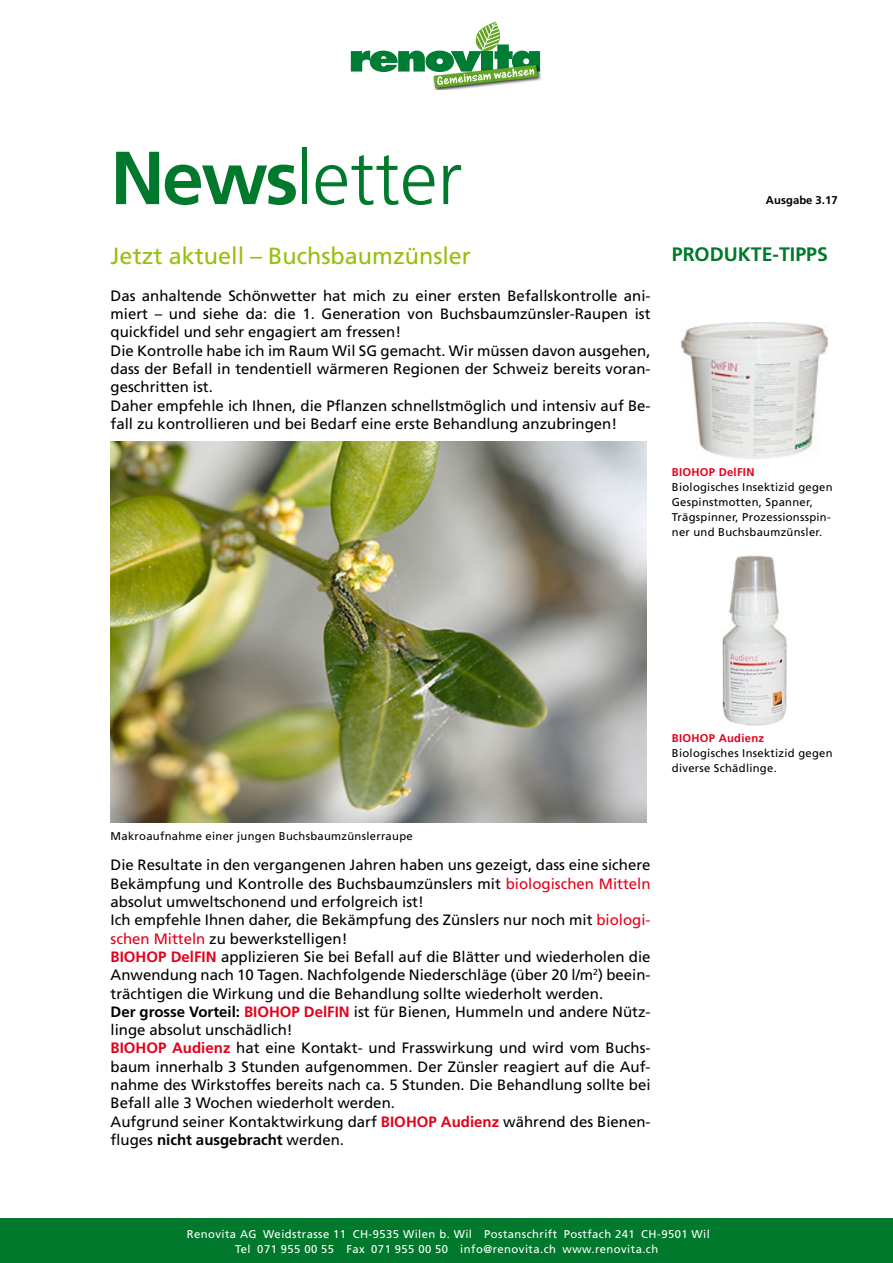
<style>
.page{position:relative;width:893px;height:1263px;background:#fff}
.page>*{position:absolute;margin:0;border:0;box-sizing:border-box;transform-origin:0 0}
.t1{font:300 75px "Frutiger LT Std";color:#00792c}
.t2{font:23.4px "Frutiger LT Std";color:#97bf0d}
.t3{font:700 19.5px "Frutiger LT Std";color:#00792c}
.t4{font:15px/18.3px "Frutiger LT Std";color:#000}
.t5{font:11.25px/15px "Frutiger LT Std";letter-spacing:.025em;color:#000}
.t6{font:11.25px/15px "Frutiger LT Std";letter-spacing:.04em;color:#fff;text-align:center}
.t7{font:700 11.25px "Frutiger LT Std";letter-spacing:.025em;color:#e2001a}
.t8{font:700 11.25px "Frutiger LT Std";letter-spacing:.005em;color:#000}
.s1{font-weight:700}
.s2{color:#e2001a}
.s3{font-weight:700;color:#e2001a}
</style>
<div class="page">
<img style="left:434px;top:62px;width:107px;height:28px">
<svg style="left:351px;top:22px;width:189px;height:66px"></svg>
<div style="left:0;top:1218px;width:893px;height:45px;background:#00792c"></div>
<img style="left:111px;top:442px;width:535px;height:381px">
<img style="left:682px;top:322px;width:146px;height:137px">
<img style="left:722px;top:555px;width:65px;height:170px">
<h1 class="t1" style="left:111px;top:136px;width:353px"><span class="s1">News</span>letter</h1>
<h2 class="t2" style="left:111px;top:242px;width:362px">Jetzt aktuell – Buchsbaumzünsler</h2>
<p class="t4" style="left:111px;top:286px;width:542px">Das anhaltende Schönwetter hat mich zu einer ersten Befallskontrolle ani&shy;miert – und siehe da: die 1. Generation von Buchsbaumzünsler-Raupen ist quickfidel und sehr engagiert am fressen!<br>Die Kontrolle habe ich im Raum Wil SG gemacht. Wir müssen davon ausgehen, dass der Befall in tendentiell wärmeren Regionen der Schweiz bereits voran&shy;geschritten ist.<br>Daher empfehle ich Ihnen, die Pflanzen schnellstmöglich und intensiv auf Be&shy;fall zu kontrollieren und bei Bedarf eine erste Behandlung anzubringen!</p>
<p class="t8" style="left:766px;top:194px;width:73px">Ausgabe 3.17</p>
<h3 class="t3" style="left:672px;top:243px;width:158px">PRODUKTE-TIPPS</h3>
<p class="t7" style="left:672px;top:466px;width:84px">BIOHOP DelFIN</p>
<p class="t5" style="left:672px;top:480px;width:162px">Biologisches Insektizid gegen<br>Gespinstmotten, Spanner,<br>Trägspinner, Prozessionsspin&shy;ner und Buchsbaumzünsler.</p>
<p class="t7" style="left:672px;top:732px;width:94px">BIOHOP Audienz</p>
<p class="t5" style="left:672px;top:746px;width:162px">Biologisches Insektizid gegen diverse Schädlinge.</p>
<p class="t5" style="left:111px;top:828px;width:304px">Makroaufnahme einer jungen Buchsbaumzünslerraupe</p>
<p class="t4" style="left:111px;top:856px;width:542px">Die Resultate in den vergangenen Jahren haben uns gezeigt, dass eine sichere Bekämpfung und Kontrolle des Buchsbaumzünslers mit <span class="s2">biologischen Mitteln </span>absolut umweltschonend und erfolgreich ist!<br>Ich empfehle Ihnen daher, die Bekämpfung des Zünslers nur noch mit <span class="s2">biologi&shy;schen Mitteln</span> zu bewerkstelligen!<br><span class="s3">BIOHOP DelFIN</span> applizieren Sie bei Befall auf die Blätter und wiederholen die Anwendung nach 10 Tagen. Nachfolgende Niederschläge (über 20 l/m<sup>2</sup>) beein&shy;trächtigen die Wirkung und die Behandlung sollte wiederholt werden.<br><span class="s1">Der grosse Vorteil:</span> <span class="s3">BIOHOP DelFIN</span> ist für Bienen, Hummeln und andere Nütz&shy;linge absolut unschädlich!<br><span class="s3">BIOHOP Audienz</span> hat eine Kontakt- und Frasswirkung und wird vom Buchs&shy;baum innerhalb 3 Stunden aufgenommen. Der Zünsler reagiert auf die Auf&shy;nahme des Wirkstoffes bereits nach ca. 5 Stunden. Die Behandlung sollte bei Befall alle 3 Wochen wiederholt werden.<br>Aufgrund seiner Kontaktwirkung darf <span class="s3">BIOHOP Audienz</span> während des Bienen&shy;fluges <span class="s1">nicht ausgebracht</span> werden.</p>
<p class="t6" style="left:187px;top:1226px;width:525px">Renovita AG Weidstrasse 11 CH-9535 Wilen b. Wil Postanschrift Postfach 241 CH-9501 Wil<br>Tel 071 955 00 55 Fax 071 955 00 50 info@renovita.ch www.renovita.ch</p>
</div>
